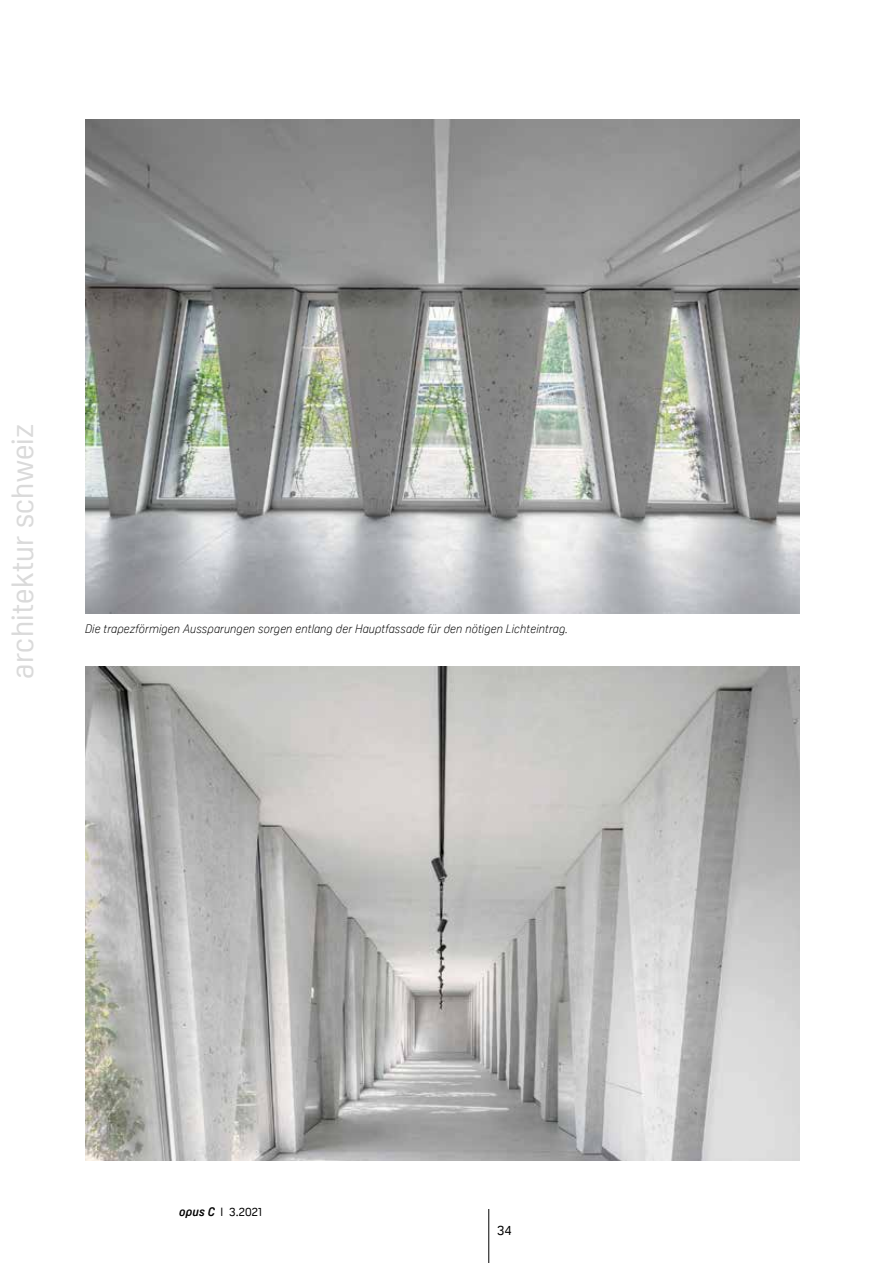
<style>
.page{position:relative;width:893px;height:1263px;background:#fff}
.page>*{position:absolute;margin:0;border:0;box-sizing:border-box;transform-origin:0 0}
.t1{font:30px "Oscine";letter-spacing:.01em;color:#dadada}
.t2{font:13.5px "Oscine";color:#000}
.t3{font:italic 300 12px "Oscine";letter-spacing:.01em;color:#000}
.t4{font:12px "Oscine";color:#000}
.s1{font-weight:700;font-style:italic}
.s2{font-size:11.7px}
</style>
<div class="page">
<hr style="left:488px;top:1209px;width:1px;height:54px;background:#000">
<img style="left:85px;top:119px;width:714px;height:494px">
<img style="left:85px;top:666px;width:714px;height:494px">
<h1 class="t1" style="left:6px;top:678px;width:256px;rotate:-90deg">architektur schweiz</h1>
<p class="t3" style="left:85px;top:621px;width:484px">Die trapezförmigen Aussparungen sorgen entlang der Hauptfassade für den nötigen Lichteintrag.</p>
<p class="t4" style="left:179px;top:1205px;width:84px"><span class="s1">opus C</span> <span class="s2">I</span> 3.2021</p>
<p class="t2" style="left:497px;top:1223px;width:16px">34</p>
</div>
